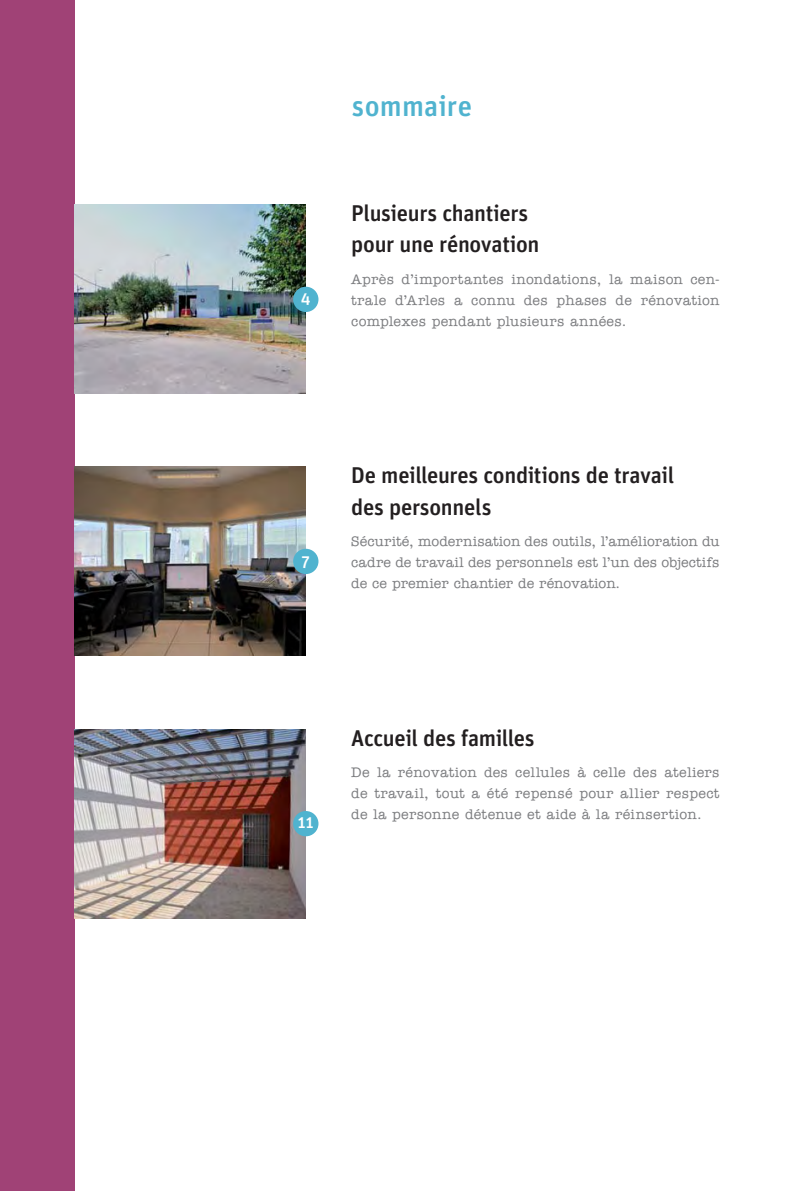
<style>
.page{position:relative;width:794px;height:1191px;background:#fff}
.page>*{position:absolute;margin:0;border:0;box-sizing:border-box;transform-origin:0 0}
.t1{font:500 28.88px "Unit";letter-spacing:.01em;color:#50b3cf}
.t2{font:500 22.75px/31.5px "Unit";letter-spacing:-.015em;color:#231f20}
.t3{font:500 16.8px "Unit";color:#fff}
.t4{font:500 14px/21px "American Typewriter";letter-spacing:.02em;color:#7c7d80;text-align:justify}
</style>
<div class="page">
<div style="left:0;top:0;width:74px;height:1191px;background:#a04276"></div>
<img style="left:74px;top:205px;width:231px;height:189px">
<div style="left:293px;top:287px;width:25px;height:25px;background:#50b3cf;border-radius:50%"></div>
<img style="left:74px;top:729px;width:231px;height:189px">
<img style="left:74px;top:467px;width:231px;height:189px">
<div style="left:293px;top:549px;width:25px;height:25px;background:#50b3cf;border-radius:50%"></div>
<div style="left:293px;top:811px;width:25px;height:25px;background:#50b3cf;border-radius:50%"></div>
<p class="t3" style="left:301px;top:291px;width:11px">4</p>
<h1 class="t1" style="left:352px;top:95px;width:122px">sommaire</h1>
<h2 class="t2" style="left:351px;top:199px;width:190px">Plusieurs chantiers pour une rénovation</h2>
<p class="t4" style="left:351px;top:269px;width:370px">Après d’importantes inondations, la maison cen&shy;trale d’Arles a connu des phases de rénovation complexes pendant plusieurs années.</p>
<p class="t3" style="left:301px;top:555px;width:10px">7</p>
<h2 class="t2" style="left:351px;top:462px;width:324px">De meilleures conditions de travail des personnels</h2>
<p class="t4" style="left:351px;top:532px;width:370px">Sécurité, modernisation des outils, l’amélioration du cadre de travail des personnels est l’un des objectifs de ce premier chantier de rénovation.</p>
<p class="t3" style="left:298px;top:816px;width:17px">11</p>
<h2 class="t2" style="left:351px;top:724px;width:185px">Accueil des familles</h2>
<p class="t4" style="left:351px;top:763px;width:370px">De la rénovation des cellules à celle des ateliers de travail, tout a été repensé pour allier respect de la personne détenue et aide à la réinsertion.</p>
</div>
